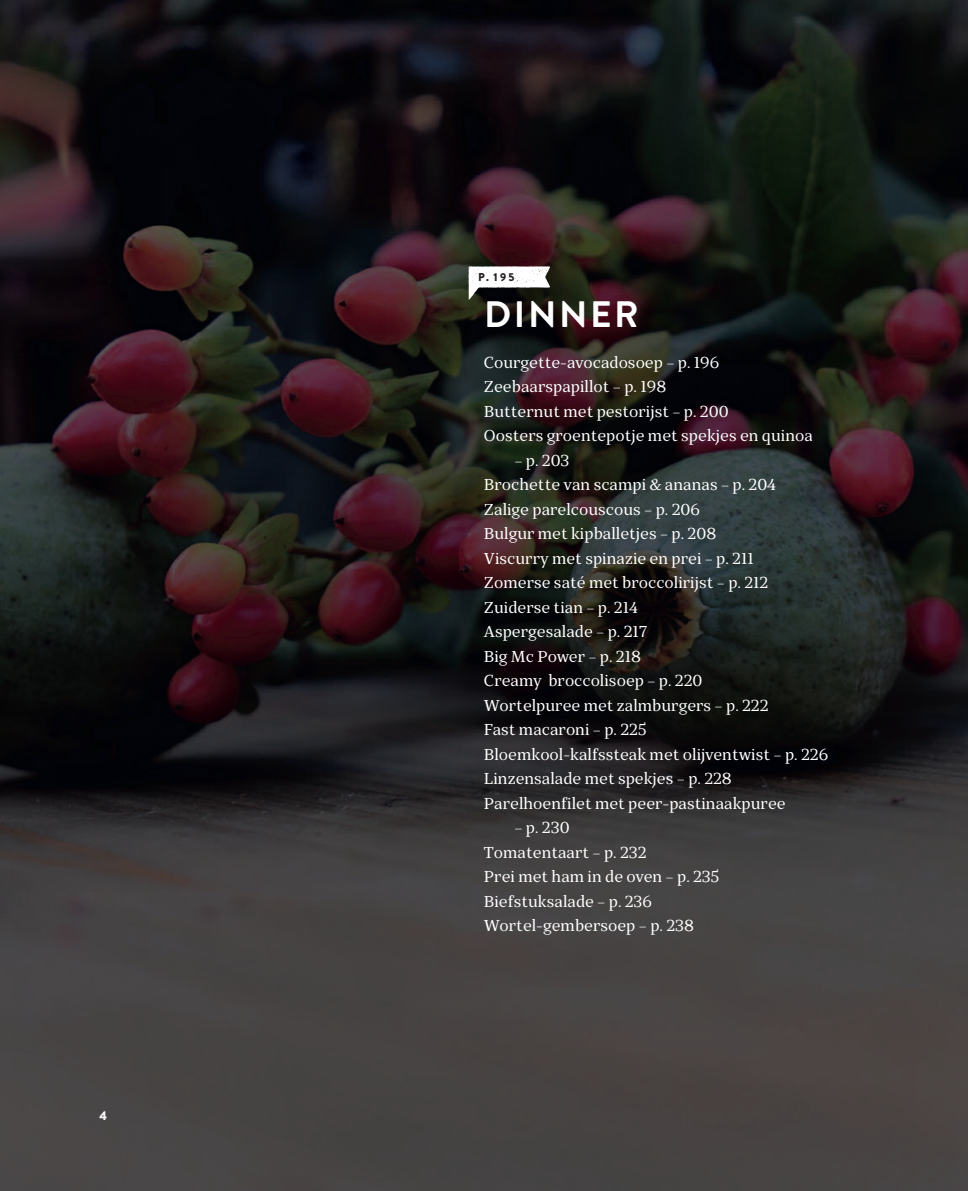
<style>
.page{position:relative;width:968px;height:1191px;background:#fff}
.page>*{position:absolute;margin:0;border:0;box-sizing:border-box;transform-origin:0 0}
.t1{font:700 36.75px "Brandon Grotesque";letter-spacing:.07em;color:#fff}
.t2{font:15.75px/24.5px "TT Bells";color:#fff}
.t3{font:12.25px "Brandon Printed Two";color:#fff}
.t4{font:900 11.38px "Brandon Grotesque";color:#231f20}
</style>
<div class="page">
<img style="left:0;top:0;width:967px;height:1191px">
<svg style="left:468px;top:266px;width:82px;height:34px"></svg>
<p class="t3" style="left:99px;top:1108px;width:10px">4</p>
<p class="t4" style="left:478px;top:273px;width:38px">P. 195</p>
<h1 class="t1" style="left:484px;top:301px;width:156px">DINNER</h1>
<p class="t2" style="left:484px;top:352px;width:330px">Courgette-avocadosoep – p. 196<br>Zeebaarspapillot – p. 198<br>Butternut met pestorijst – p. 200<br>Oosters groentepotje met spekjes en quinoa</p>
<p class="t2" style="left:484px;top:450px;width:345px;text-indent:30px">– p. 203<br>Brochette van scampi &amp; ananas – p. 204<br>Zalige parelcouscous – p. 206<br>Bulgur met kipballetjes – p. 208<br>Viscurry met spinazie en prei – p. 211<br>Zomerse saté met broccolirijst – p. 212<br>Zuiderse tian – p. 214<br>Aspergesalade – p. 217<br>Big Mc Power – p. 218<br>Creamy broccolisoep – p. 220<br>Wortelpuree met zalmburgers – p. 222<br>Fast macaroni – p. 225<br>Bloemkool-kalfssteak met olijventwist – p. 226<br>Linzensalade met spekjes – p. 228<br>Parelhoenfilet met peer-pastinaakpuree</p>
<p class="t2" style="left:484px;top:817px;width:237px;text-indent:30px">– p. 230<br>Tomatentaart – p. 232<br>Prei met ham in de oven – p. 235<br>Biefstuksalade – p. 236<br>Wortel-gembersoep – p. 238</p>
</div>
